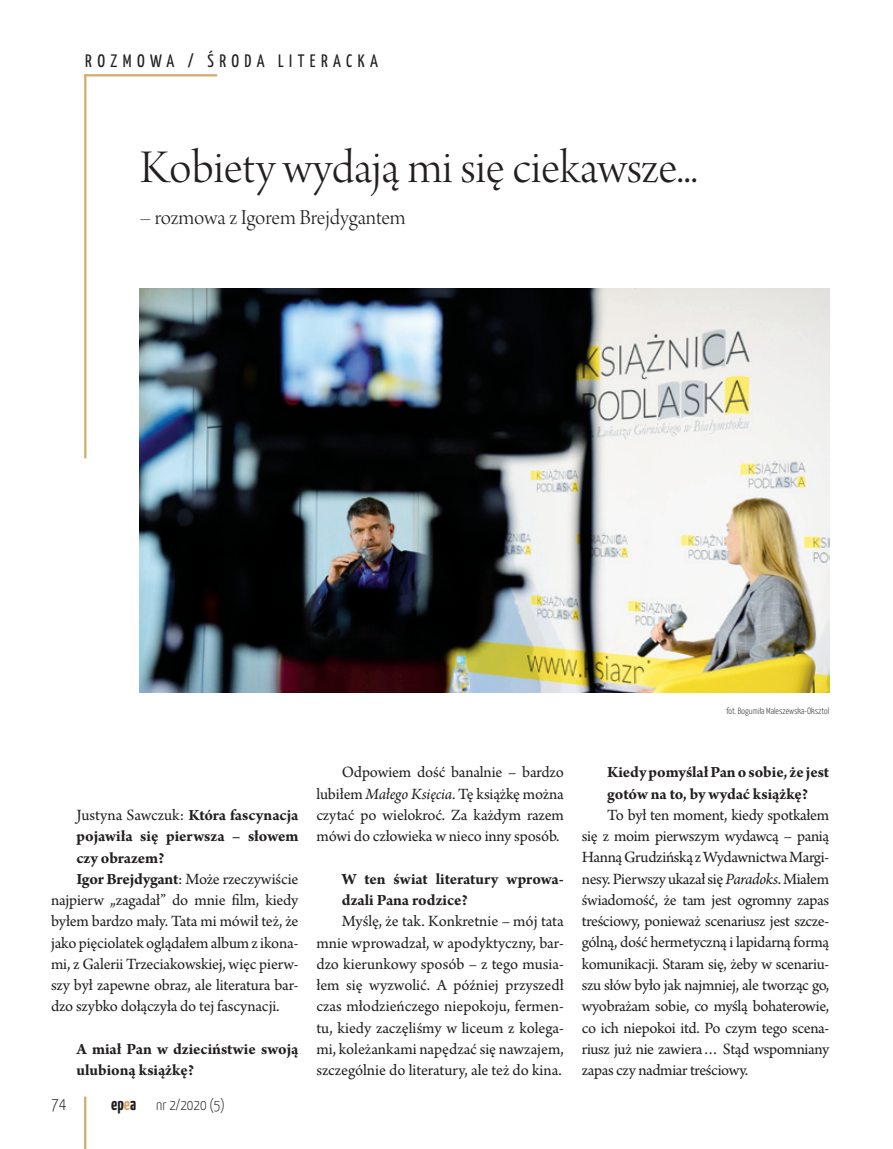
<style>
.page{position:relative;width:893px;height:1149px;background:#fff}
.page>*{position:absolute;margin:0;border:0;box-sizing:border-box;transform-origin:0 0}
.t1{font:49.5px "Arno Pro Light Display";color:#231f20}
.t2{font:22.5px "Arno Pro Light Display";letter-spacing:-.005em;color:#231f20}
.t3{font:18px "Yanone Kaffeesatz";letter-spacing:.3em;color:#231f20}
.t4{font:300 18px "Yanone Kaffeesatz";color:#231f20}
.t5{font:16.5px/21.3px "Arno Pro";letter-spacing:-.01em;color:#231f20;text-align:justify}
.t6{font:700 16.5px/21.3px "Arno Pro";letter-spacing:-.005em;color:#231f20}
.t7{font:300 15px "Yanone Kaffeesatz";color:#231f20}
.t8{font:300 9px "Yanone Kaffeesatz";color:#231f20}
.s1{font-weight:700}
.s2{font-weight:700;font-size:18px}
.s3{font-weight:700;font-size:18px;color:#d2ab66}
.s4{font-style:italic}
</style>
<div class="page">
<hr style="left:84px;top:1096px;width:2px;height:52px;background:#d2ab66">
<hr style="left:84px;top:74px;width:2px;height:384px;background:#d2ab66">
<hr style="left:84px;top:74px;width:133px;height:2px;background:#d2ab66">
<img style="left:140px;top:288px;width:689px;height:404px">
<p class="t3" style="left:85px;top:50px;width:294px">ROZMOWA / ŚRODA LITERACKA</p>
<h1 class="t1" style="left:140px;top:140px;width:560px">Kobiety wydają mi się ciekawsze...</h1>
<h2 class="t2" style="left:140px;top:205px;width:267px">– rozmowa z Igorem Brejdygantem</h2>
<p class="t8" style="left:726px;top:704px;width:104px">fot. Bogumiła Maleszewska-Oksztol</p>
<p class="t5" style="left:77px;top:805px;width:223px">Justyna Sawczuk: <span class="s1">Która fascynacja</span></p>
<p class="t6" style="left:77px;top:826px;width:223px">pojawiła się pierwsza – słowem</p>
<p class="t6" style="left:77px;top:847px;width:90px">czy obrazem?</p>
<p class="t5" style="left:77px;top:868px;width:223px"><span class="s1">Igor Brejdygant</span>: Może rzeczywiście</p>
<p class="t5" style="left:51px;top:890px;width:249px">najpierw „zagadał” do mnie film, kiedy</p>
<p class="t5" style="left:51px;top:911px;width:249px">byłem bardzo mały. Tata mi mówił też, że</p>
<p class="t5" style="left:51px;top:932px;width:249px">jako pięciolatek oglądałem album z ikona-</p>
<p class="t5" style="left:51px;top:953px;width:249px">mi, z Galerii Trzeciakowskiej, więc pierw-</p>
<p class="t5" style="left:51px;top:975px;width:249px">szy był zapewne obraz, ale literatura bar-</p>
<p class="t5" style="left:51px;top:996px;width:230px">dzo szybko dołączyła do tej fascynacji.</p>
<p class="t6" style="left:77px;top:1038px;width:223px">A miał Pan w dzieciństwie swoją ulubioną książkę?</p>
<p class="t4" style="left:51px;top:1092px;width:17px">74</p>
<p class="t7" style="left:111px;top:1095px;width:115px"><span class="s2">ep</span><span class="s3">e</span><span class="s2">a</span> nr 2/2020 (5)</p>
<p class="t5" style="left:316px;top:762px;width:249px;text-indent:26px">Odpowiem dość banalnie – bardzo lubiłem <span class="s4">Małego Księcia</span>. Tę książkę można czytać po wielokroć. Za każdym razem mówi do człowieka w nieco inny sposób.</p>
<p class="t6" style="left:342px;top:868px;width:223px">W ten świat literatury wprowa&shy;dzali Pana rodzice?</p>
<p class="t5" style="left:316px;top:911px;width:249px;text-indent:26px">Myślę, że tak. Konkretnie – mój tata mnie wprowadzał, w apodyktyczny, bar&shy;dzo kierunkowy sposób – z tego musia&shy;łem się wyzwolić. A później przyszedł czas młodzieńczego niepokoju, fermen&shy;tu, kiedy zaczęliśmy w liceum z kolega&shy;mi, koleżankami napędzać się nawzajem, szczególnie do literatury, ale też do kina.</p>
<p class="t6" style="left:607px;top:762px;width:223px">Kiedy pomyślał Pan o sobie, że jest gotów na to, by wydać książkę?</p>
<p class="t5" style="left:582px;top:804px;width:249px;text-indent:26px">To był ten moment, kiedy spotkałem się z moim pierwszym wydawcą – panią Hanną Grudzińską z Wydawnictwa Margi&shy;nesy. Pierwszy ukazał się <span class="s4">Paradoks</span>. Miałem świadomość, że tam jest ogromny zapas treściowy, ponieważ scenariusz jest szcze&shy;gólną, dość hermetyczną i lapidarną formą komunikacji. Staram się, żeby w scenariu&shy;szu słów było jak najmniej, ale tworząc go, wyobrażam sobie, co myślą bohaterowie, co ich niepokoi itd. Po czym tego scena&shy;riusz już nie zawiera… Stąd wspomniany zapas czy nadmiar treściowy.</p>
</div>
